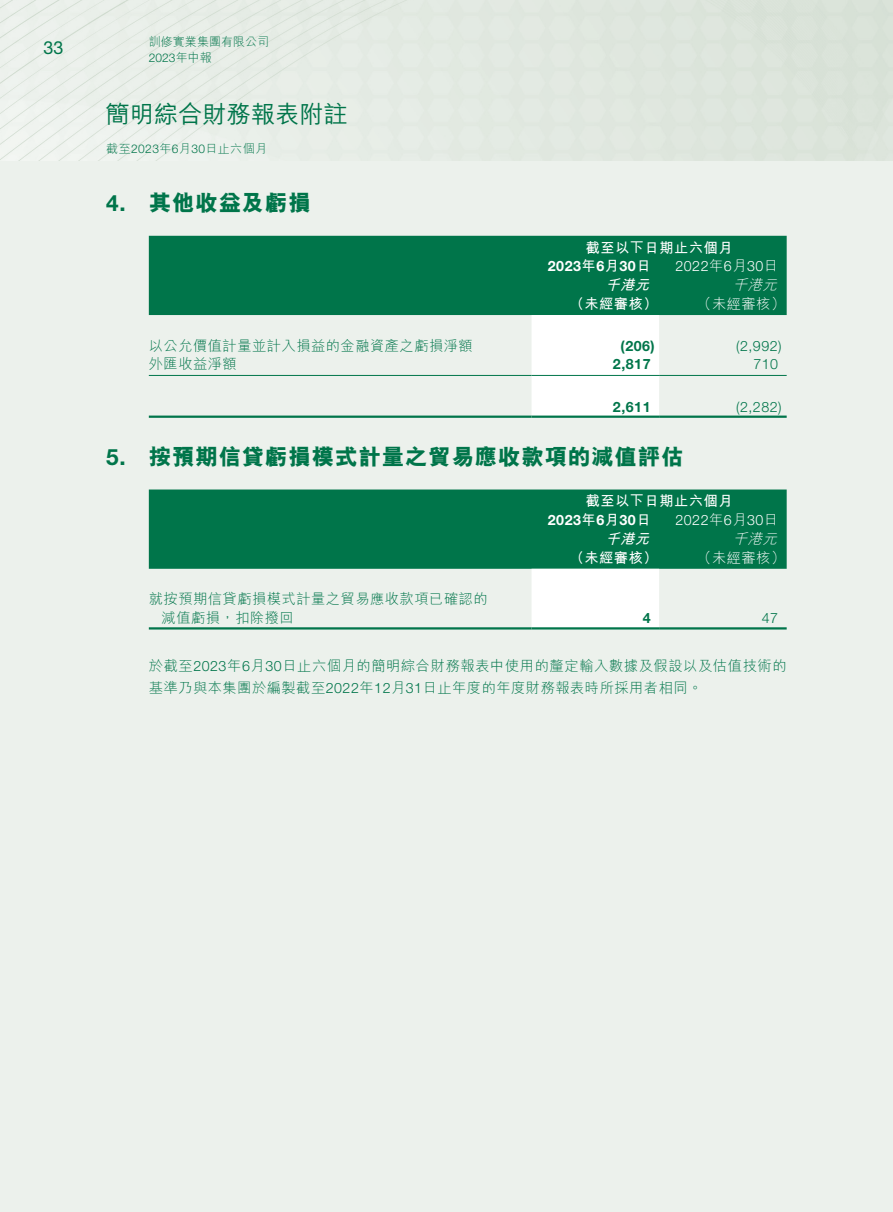
<style>
.page{position:relative;width:893px;height:1212px;background:#fff}
.page>*{position:absolute;margin:0;border:0;box-sizing:border-box;transform-origin:0 0}
.t1{font:500 24px "M Hei HK";letter-spacing:.01em;color:#00754a}
.t2{font:800 22.5px "M Hei HK";letter-spacing:.035em;color:#00754a}
.t3{font:700 22.5px "Helvetica Neue LT Std";color:#00754a}
.t4{font:18px "Helvetica Neue LT Std";color:#00754a}
.t5{font:300 14.25px/22.5px "M Hei HK";letter-spacing:.035em;color:#00754a}
.t6{font:700 14.25px "M Hei HK";letter-spacing:.035em;color:#fff}
.t7{font:300 14.25px "Helvetica Neue LT Std";letter-spacing:.035em;color:#fff}
.t8{font:700 14.25px "Helvetica Neue LT Std";letter-spacing:.035em;color:#fff}
.t9{font:300 14.25px "Helvetica Neue LT Std";letter-spacing:.035em;color:#00754a}
.t10{font:700 14.25px "Helvetica Neue LT Std";letter-spacing:.035em;color:#00754a}
.t11{font:300 14.25px "M Hei HK";letter-spacing:.035em;color:#fff}
.t12{font:italic 300 14.25px "M Hei HK";color:#fff}
.t13{font:italic 700 14.25px "M Hei HK";color:#fff}
.t14{font:300 12px "M Hei HK";letter-spacing:.005em;color:#00754a}
.t15{font:300 12px "Helvetica Neue LT Std";color:#00754a}
.s1{font-family:"M Hei HK"}
.s2{font-family:"Helvetica Neue LT Std"}
</style>
<div class="page">
<img style="left:0;top:0;width:893px;height:162px">
<div style="left:0;top:162px;width:893px;height:1050px;background:#ecf1ec"></div>
<div style="left:149px;top:236px;width:638px;height:79px;background:#00754a"></div>
<div style="left:531px;top:315px;width:128px;height:101px;background:#fff"></div>
<hr style="left:149px;top:375px;width:382px;height:1px;background:#00754a">
<hr style="left:531px;top:375px;width:128px;height:1px;background:#00754a">
<hr style="left:659px;top:375px;width:128px;height:1px;background:#00754a">
<hr style="left:149px;top:416px;width:382px;height:2px;background:#00754a">
<hr style="left:531px;top:416px;width:128px;height:2px;background:#00754a">
<hr style="left:659px;top:416px;width:128px;height:2px;background:#00754a">
<div style="left:149px;top:489px;width:638px;height:80px;background:#00754a"></div>
<div style="left:532px;top:569px;width:127px;height:58px;background:#fff"></div>
<hr style="left:149px;top:627px;width:382px;height:2px;background:#00754a">
<hr style="left:531px;top:627px;width:128px;height:2px;background:#00754a">
<hr style="left:659px;top:627px;width:128px;height:2px;background:#00754a">
<p class="t4" style="left:43px;top:37px;width:22px">33</p>
<p class="t14" style="left:149px;top:35px;width:122px">訓修實業集團有限公司</p>
<p class="t15" style="left:149px;top:51px;width:64px">2023<span class="s1">年中報</span></p>
<h1 class="t1" style="left:106px;top:97px;width:244px">簡明綜合財務報表附註</h1>
<p class="t14" style="left:106px;top:143px;width:162px">截至<span class="s2">2023</span>年 月<span class="s2">6 30</span>日止六個月</p>
<h2 class="t3" style="left:106px;top:189px;width:21px">4.</h2>
<h2 class="t3" style="left:106px;top:443px;width:21px">5.</h2>
<h2 class="t2" style="left:149px;top:192px;width:164px">其他收益及虧損</h2>
<p class="t5" style="left:149px;top:334px;width:325px">以公允價值計量並計入損益的金融資產之虧損淨額</p>
<p class="t5" style="left:149px;top:353px;width:89px">外匯收益淨額</p>
<p class="t6" style="left:586px;top:237px;width:148px">截至以下日期止六個月</p>
<p class="t7" style="left:675px;top:258px;width:104px">2022<span class="s1">年 月</span>6 30<span class="s1">日</span></p>
<p class="t8" style="left:548px;top:258px;width:104px">2023<span class="s1">年 月</span>6 30<span class="s1">日</span></p>
<p class="t13" style="left:605px;top:275px;width:50px">千港元</p>
<p class="t12" style="left:733px;top:278px;width:49px">千港元</p>
<p class="t6" style="left:570px;top:293px;width:89px">（未經審核）</p>
<p class="t11" style="left:697px;top:296px;width:89px">（未經審核(</p>
<p class="t10" style="left:621px;top:337px;width:36px">)206(</p>
<p class="t9" style="left:736px;top:337px;width:47px">)2,992(</p>
<p class="t10" style="left:613px;top:356px;width:39px">2,817</p>
<p class="t9" style="left:753px;top:356px;width:26px">710</p>
<p class="t10" style="left:613px;top:398px;width:39px">2,611</p>
<h2 class="t2" style="left:149px;top:446px;width:536px">按預期信貸虧損模式計量之貿易應收款項的減值評估</h2>
<p class="t9" style="left:736px;top:398px;width:47px">)2,282(</p>
<p class="t6" style="left:586px;top:491px;width:148px">截至以下日期止六個月</p>
<p class="t7" style="left:675px;top:511px;width:104px">2022<span class="s1">年 月</span>6 30<span class="s1">日</span></p>
<p class="t8" style="left:548px;top:511px;width:104px">2023<span class="s1">年 月</span>6 30<span class="s1">日</span></p>
<p class="t5" style="left:149px;top:588px;width:340px">就按預期信貸虧損模式計量之貿易應收款項已確認的</p>
<p class="t13" style="left:605px;top:528px;width:50px">千港元</p>
<p class="t6" style="left:570px;top:547px;width:89px">（未經審核）</p>
<p class="t12" style="left:733px;top:531px;width:49px">千港元</p>
<p class="t11" style="left:697px;top:550px;width:89px">（未經審核(</p>
<p class="t5" style="left:162px;top:606px;width:134px">減值虧損，扣除撥回</p>
<p class="t5" style="left:149px;top:654px;width:639px">於截至<span class="s2">2023</span>年 月<span class="s2">6 30</span>日止六個月的簡明綜合財務報表中使用的釐定輸入數據及假設以及估值技術的基準乃與本集團於編製截至<span class="s2">2022</span>年<span class="s2">12</span>月<span class="s2">31</span>日止年度的年度財務報表時所採用者相同。</p>
<p class="t10" style="left:643px;top:609px;width:9px">4</p>
<p class="t9" style="left:762px;top:609px;width:18px">47</p>
</div>
